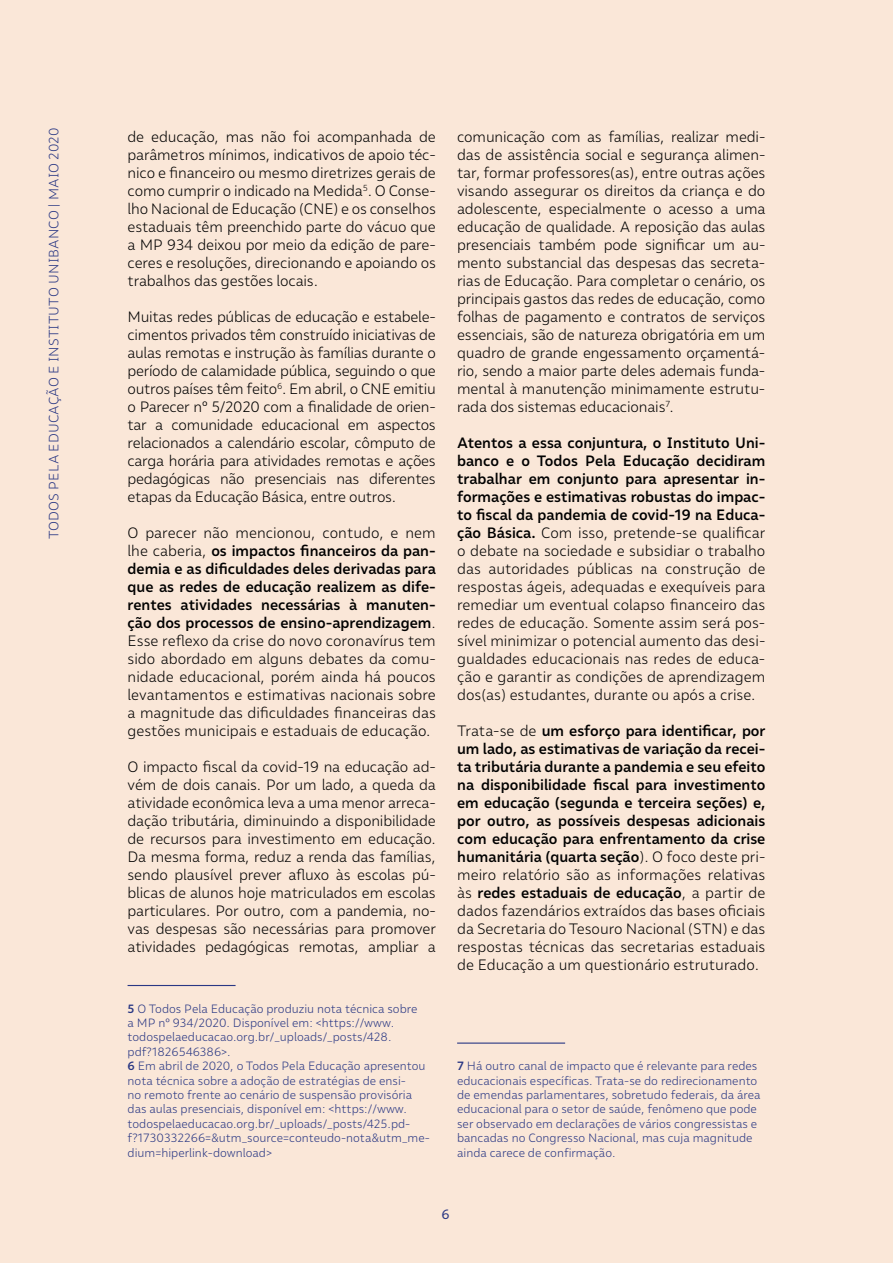
<style>
.page{position:relative;width:893px;height:1263px;background:#fae7d8}
.page>*{position:absolute;margin:0;border:0;box-sizing:border-box;transform-origin:0 0}
.t1{font:300 15px/18px "Malva";letter-spacing:-.01em;color:#000;text-align:justify}
.t2{font:500 15px/18px "Malva";color:#000;text-align:justify}
.t3{font:300 13.5px "Malva";letter-spacing:.01em;color:#2a3884}
.t4{font:13.5px "Malva";color:#2a3884}
.t5{font:300 12px/14.4px "Malva";color:#2a3884}
.s1{font-weight:500}
.s2{font-weight:300}
</style>
<div class="page">
<hr style="left:128px;top:985px;width:108px;height:1px;background:#2a3884">
<hr style="left:457px;top:1042px;width:108px;height:2px;background:#2a3884">
<p class="t3" style="left:46px;top:539px;width:413px;rotate:-90deg">TODOS PELA EDUCAÇÃO E INSTITUTO UNIBANCO | MAIO 2020</p>
<p class="t1" style="left:128px;top:127px;width:310px">de educação, mas não foi acompanhada de parâmetros mínimos, indicativos de apoio téc&shy;nico e financeiro ou mesmo diretrizes gerais de como cumprir o indicado na Medida<sup>5</sup>. O Conse&shy;lho Nacional de Educação (CNE) e os conselhos estaduais têm preenchido parte do vácuo que a MP 934 deixou por meio da edição de pare&shy;ceres e resoluções, direcionando e apoiando os trabalhos das gestões locais.</p>
<p class="t1" style="left:128px;top:307px;width:310px">Muitas redes públicas de educação e estabele&shy;cimentos privados têm construído iniciativas de aulas remotas e instrução às famílias durante o período de calamidade pública, seguindo o que outros países têm feito<sup>6</sup>. Em abril, o CNE emitiu o Parecer nº 5/2020 com a finalidade de orien&shy;tar a comunidade educacional em aspectos relacionados a calendário escolar, cômputo de carga horária para atividades remotas e ações pedagógicas não presenciais nas diferentes etapas da Educação Básica, entre outros.</p>
<p class="t1" style="left:128px;top:523px;width:310px">O parecer não mencionou, contudo, e nem lhe caberia, <span class="s1">os impactos financeiros da pan&shy;demia e as dificuldades deles derivadas para que as redes de educação realizem as dife&shy;rentes atividades necessárias à manuten&shy;ção dos processos de ensino-aprendizagem</span>.<br>Esse reflexo da crise do novo coronavírus tem sido abordado em alguns debates da comu&shy;nidade educacional, porém ainda há poucos levantamentos e estimativas nacionais sobre a magnitude das dificuldades financeiras das gestões municipais e estaduais de educação.</p>
<p class="t1" style="left:128px;top:757px;width:310px">O impacto fiscal da covid-19 na educação ad&shy;vém de dois canais. Por um lado, a queda da atividade econômica leva a uma menor arreca&shy;dação tributária, diminuindo a disponibilidade de recursos para investimento em educação.<br>Da mesma forma, reduz a renda das famílias, sendo plausível prever afluxo às escolas pú&shy;blicas de alunos hoje matriculados em escolas particulares. Por outro, com a pandemia, no&shy;vas despesas são necessárias para promover atividades pedagógicas remotas, ampliar a</p>
<p class="t5" style="left:128px;top:1001px;width:304px"><span class="s1">5</span> O Todos Pela Educação produziu nota técnica sobre<br>a MP nº 934/2020. Disponível em: &lt;https://www. todospelaeducacao.org.br/_uploads/_posts/428. pdf?1826546386&gt;.<br><span class="s1">6</span> Em abril de 2020, o Todos Pela Educação apresentou nota técnica sobre a adoção de estratégias de ensi-<br>no remoto frente ao cenário de suspensão provisória das aulas presenciais, disponível em: &lt;https://www. todospelaeducacao.org.br/_uploads/_posts/425.pd&shy;f?1730332266=&amp;utm_source=conteudo-nota&amp;utm_me&shy;dium=hiperlink-download&gt;</p>
<p class="t1" style="left:457px;top:127px;width:310px">comunicação com as famílias, realizar medi&shy;das de assistência social e segurança alimen&shy;tar, formar professores(as), entre outras ações visando assegurar os direitos da criança e do adolescente, especialmente o acesso a uma educação de qualidade. A reposição das aulas presenciais também pode significar um au&shy;mento substancial das despesas das secreta&shy;rias de Educação. Para completar o cenário, os principais gastos das redes de educação, como folhas de pagamento e contratos de serviços essenciais, são de natureza obrigatória em um quadro de grande engessamento orçamentá&shy;rio, sendo a maior parte deles ademais funda&shy;mental à manutenção minimamente estrutu&shy;rada dos sistemas educacionais<sup>7</sup>.</p>
<p class="t1" style="left:457px;top:433px;width:310px"><span class="s1">Atentos a essa conjuntura, o Instituto Uni&shy;banco e o Todos Pela Educação decidiram trabalhar em conjunto para apresentar in&shy;formações e estimativas robustas do impac&shy;to fiscal da pandemia de covid-19 na Educa&shy;ção Básica.</span> Com isso, pretende-se qualificar o debate na sociedade e subsidiar o trabalho das autoridades públicas na construção de respostas ágeis, adequadas e exequíveis para remediar um eventual colapso financeiro das redes de educação. Somente assim será pos&shy;sível minimizar o potencial aumento das desi&shy;gualdades educacionais nas redes de educa&shy;ção e garantir as condições de aprendizagem dos(as) estudantes, durante ou após a crise.</p>
<p class="t2" style="left:457px;top:721px;width:310px"><span class="s2">Trata-se de</span> um esforço para identificar, por um lado, as estimativas de variação da recei&shy;ta tributária durante a pandemia e seu efeito na disponibilidade fiscal para investimento em educação (segunda e terceira seções) e, por outro, as possíveis despesas adicionais com educação para enfrentamento da crise humanitária (quarta seção<span class="s2">). O foco deste pri&shy;meiro relatório são as informações relativas às</span> redes estaduais de educação<span class="s2">, a partir de dados fazendários extraídos das bases oficiais da Secretaria do Tesouro Nacional (STN) e das respostas técnicas das secretarias estaduais de Educação a um questionário estruturado.</span></p>
<p class="t5" style="left:457px;top:1059px;width:305px"><span class="s1">7</span> Há outro canal de impacto que é relevante para redes educacionais específicas. Trata-se do redirecionamento de emendas parlamentares, sobretudo federais, da área educacional para o setor de saúde, fenômeno que pode ser observado em declarações de vários congressistas e bancadas no Congresso Nacional, mas cuja magnitude ainda carece de confirmação.</p>
<p class="t4" style="left:442px;top:1206px;width:10px">6</p>
</div>
